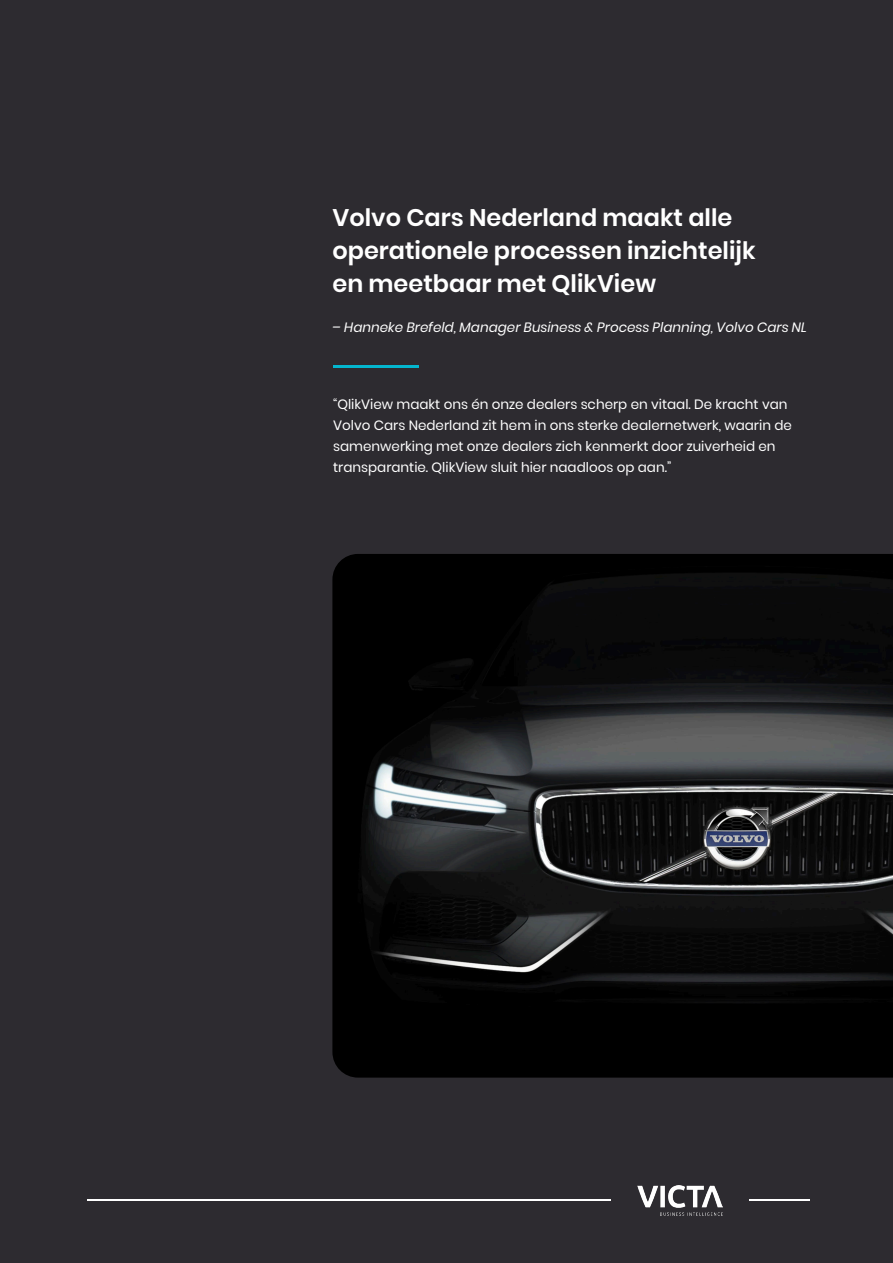
<style>
.page{position:relative;width:893px;height:1263px;background:#2d2b30}
.page>*{position:absolute;margin:0;border:0;box-sizing:border-box;transform-origin:0 0}
.t1{font:600 24px "Poppins";color:#fff}
.t2{font:13.5px/21px "Poppins";color:#fff}
.t3{font:italic 13.5px "Poppins";color:#fff}
</style>
<div class="page">
<img style="left:332px;top:554px;width:561px;height:523px">
<hr style="left:333px;top:365px;width:86px;height:2px;background:#04b6ce">
<hr style="left:88px;top:1199px;width:722px;height:2px;background:#fff">
<div style="left:612px;top:1186px;width:137px;height:29px;background:#2d2b30"></div>
<img style="left:637px;top:1185px;width:86px;height:30px">
<p class="t1" style="left:332px;top:203px;width:401px">Volvo Cars Nederland maakt alle</p>
<p class="t1" style="left:332px;top:236px;width:425px">operationele processen inzichtelijk</p>
<p class="t1" style="left:332px;top:269px;width:325px">en meetbaar met QlikView</p>
<p class="t3" style="left:332px;top:320px;width:476px">– Hanneke Brefeld, Manager Business &amp; Process Planning, Volvo Cars NL</p>
<p class="t2" style="left:333px;top:394px;width:460px">“QlikView maakt ons én onze dealers scherp en vitaal. De kracht van Volvo Cars Nederland zit hem in ons sterke dealernetwerk, waarin de samenwerking met onze dealers zich kenmerkt door zuiverheid en transparantie. QlikView sluit hier naadloos op aan.”</p>
</div>
